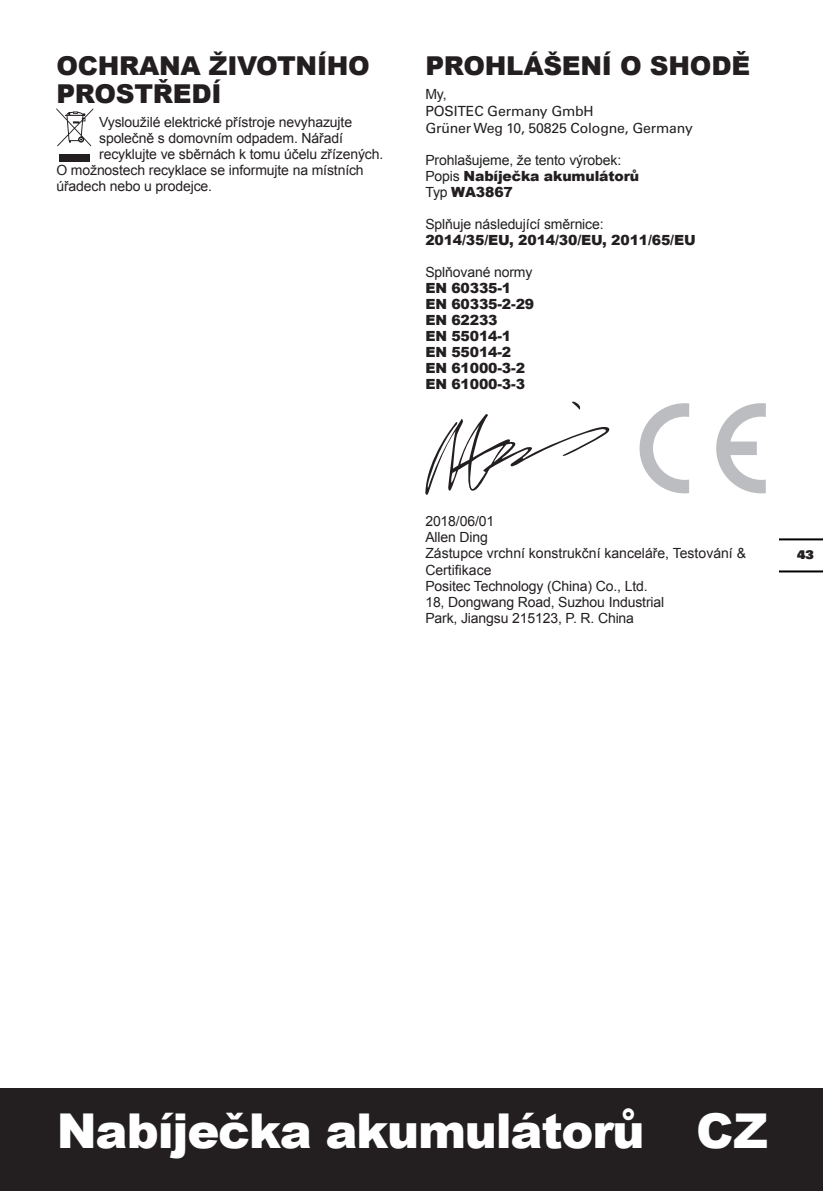
<style>
.page{position:relative;width:823px;height:1191px;background:#fff}
.page>*{position:absolute;margin:0;border:0;box-sizing:border-box;transform-origin:0 0}
.t1{font:900 48px "Arial";letter-spacing:-.025em;color:#fff}
.t2{font:900 26px/28px "Arial";letter-spacing:-.01em;color:#231f20}
.t3{font:14px/16.2px "Arial";letter-spacing:-.01em;color:#231f20}
.t4{font:900 14px/16px "Arial";letter-spacing:-.01em;color:#231f20}
.t5{font:14px/17px "Univers";letter-spacing:-.01em;color:#231f20}
.t6{font:900 12px "Univers";color:#231f20}
.s1{font-weight:900}
</style>
<div class="page">
<div style="left:0;top:1089px;width:822px;height:102px;background:#231f20"></div>
<hr style="left:779px;top:570px;width:43px;height:2px;background:#000">
<hr style="left:779px;top:538px;width:43px;height:2px;background:#000">
<svg style="left:56px;top:108px;width:37px;height:38px"></svg>
<div style="left:60px;top:154px;width:30px;height:8px;background:#231f20"></div>
<svg style="left:425px;top:401px;width:185px;height:94px"></svg>
<svg style="left:639px;top:403px;width:49px;height:90px"></svg>
<svg style="left:716px;top:403px;width:49px;height:90px"></svg>
<h2 class="t2" style="left:56px;top:51px;width:315px">OCHRANA ŽIVOTNÍHO<br>PROSTŘEDÍ</h2>
<p class="t3" style="left:99px;top:114px;width:254px">Vysloužilé elektrické přístroje nevyhazujte</p>
<p class="t3" style="left:99px;top:130px;width:245px">společně s domovním odpadem. Nářadí</p>
<p class="t3" style="left:99px;top:146px;width:285px">recyklujte ve sběrnách k tomu účelu zřízených.</p>
<p class="t3" style="left:56px;top:162px;width:308px">O možnostech recyklace se informujte na místních</p>
<p class="t3" style="left:56px;top:178px;width:157px">úřadech nebo u prodejce.</p>
<h2 class="t2" style="left:425px;top:51px;width:326px">PROHLÁŠENÍ O SHODĚ</h2>
<p class="t3" style="left:425px;top:86px;width:23px">My,</p>
<p class="t5" style="left:425px;top:103px;width:269px">POSITEC Germany GmbH<br>Grüner Weg 10, 50825 Cologne, Germany</p>
<p class="t3" style="left:425px;top:153px;width:215px">Prohlašujeme, že tento výrobek:<br>Popis <span class="s1">Nabíječka akumulátorů<br></span>Typ <span class="s1">WA3867</span></p>
<p class="t3" style="left:425px;top:216px;width:180px">Splňuje následující směrnice:</p>
<p class="t4" style="left:425px;top:232px;width:272px">2014/35/EU, 2014/30/EU, 2011/65/EU</p>
<p class="t3" style="left:425px;top:264px;width:108px">Splňované normy</p>
<p class="t4" style="left:425px;top:280px;width:110px">EN 60335-1<br>EN 60335-2-29<br>EN 62233<br>EN 55014-1<br>EN 55014-2<br>EN 61000-3-2<br>EN 61000-3-3</p>
<p class="t3" style="left:425px;top:512px;width:322px">2018/06/01<br>Allen Ding<br>Zástupce vrchní konstrukční kanceláře, Testování &amp;<br>Certifikace<br>Positec Technology (China) Co., Ltd.<br>18, Dongwang Road, Suzhou Industrial<br>Park, Jiangsu 215123, P. R. China</p>
<p class="t6" style="left:796px;top:546px;width:18px">43</p>
<h1 class="t1" style="left:57px;top:1096px;width:712px">Nabíječka akumulátorů CZ</h1>
</div>
